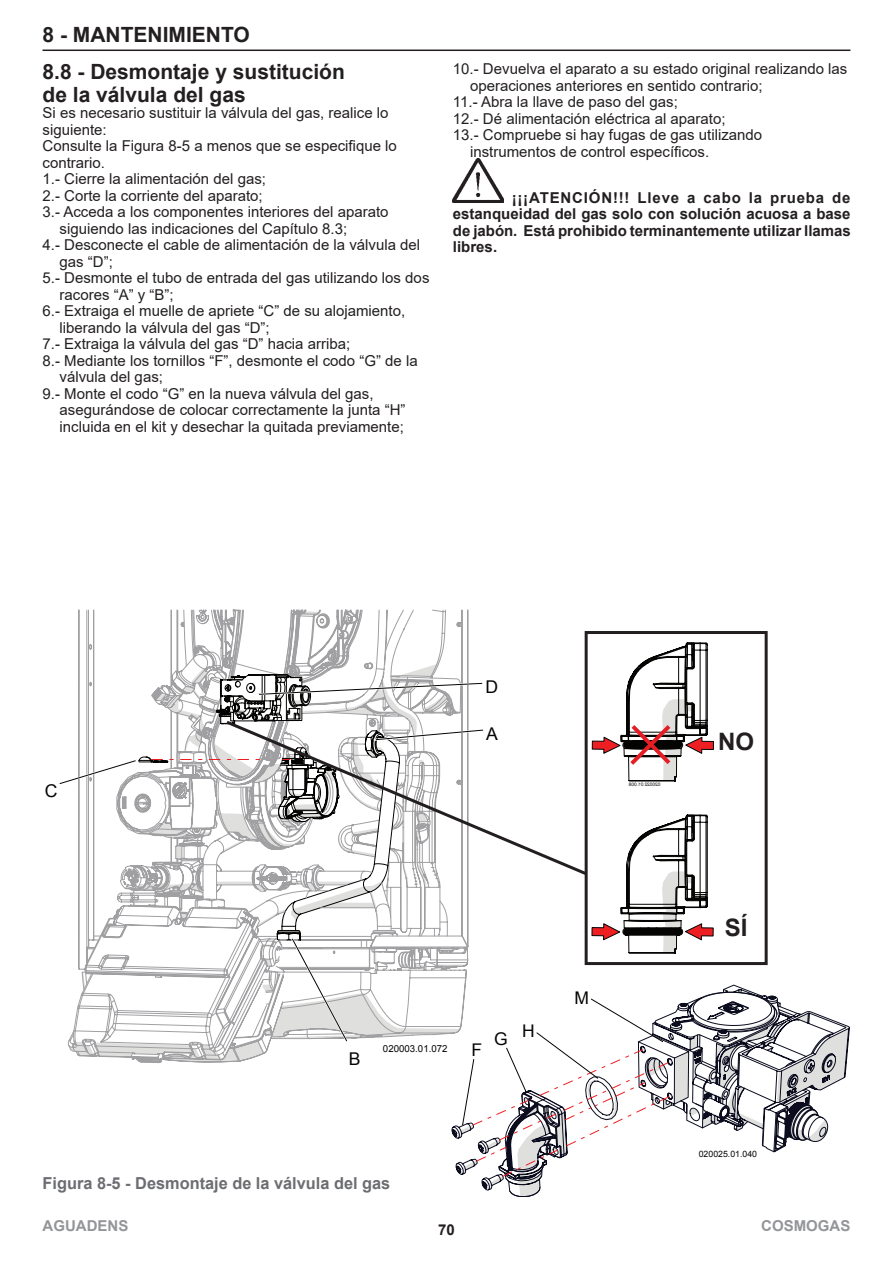
<style>
.page{position:relative;width:893px;height:1263px;background:#fff}
.page>*{position:absolute;margin:0;border:0;box-sizing:border-box;transform-origin:0 0}
.t1{font:700 24px "Arial";color:#231f20}
.t2{font:700 21px/36.3px "Arial";color:#231f20}
.t3{font:17.55px "Arial";color:#040503}
.t4{font:700 16.5px "Arial";color:#6c6d70}
.t5{font:15px "Arial";color:#231f20}
.t6{font:700 15px/16.5px "Arial";letter-spacing:-.005em;color:#231f20;text-align:justify}
.t7{font:700 15px "Arial";color:#939598}
.t8{font:9.75px "Arial";color:#040503}
.t9{font:8.7px "Arial";color:#040503}
</style>
<div class="page">
<hr style="left:43px;top:50px;width:807px;height:1px;background:#231f20">
<img style="left:453px;top:158px;width:51px;height:45px">
<svg style="left:59px;top:610px;width:791px;height:587px"></svg>
<h2 class="t2" style="left:43px;top:17px;width:304px">8 - MANTENIMIENTO<br>8.8 - Desmontaje y sustitución</h2>
<h2 class="t2" style="left:43px;top:76px;width:205px">de la válvula del gas</h2>
<p class="t5" style="left:43px;top:103px;width:347px">Si es necesario sustituir la válvula del gas, realice lo</p>
<p class="t5" style="left:43px;top:119px;width:66px">siguiente:</p>
<p class="t5" style="left:43px;top:136px;width:356px">Consulte la Figura 8-5 a menos que se especifique lo</p>
<p class="t5" style="left:43px;top:152px;width:64px">contrario.</p>
<p class="t5" style="left:43px;top:169px;width:225px">1.- Cierre la alimentación del gas;</p>
<p class="t5" style="left:43px;top:185px;width:222px">2.- Corte la corriente del aparato;</p>
<p class="t5" style="left:43px;top:202px;width:347px">3.- Acceda a los componentes interiores del aparato</p>
<p class="t5" style="left:60px;top:218px;width:289px">siguiendo las indicaciones del Capítulo 8.3;</p>
<p class="t5" style="left:43px;top:235px;width:379px">4.- Desconecte el cable de alimentación de la válvula del</p>
<p class="t5" style="left:60px;top:251px;width:55px">gas “D”;</p>
<p class="t5" style="left:43px;top:268px;width:388px">5.- Desmonte el tubo de entrada del gas utilizando los dos</p>
<p class="t5" style="left:60px;top:284px;width:116px">racores “A” y “B”;</p>
<p class="t5" style="left:43px;top:301px;width:364px">6.- Extraiga el muelle de apriete “C” de su alojamiento,</p>
<p class="t5" style="left:60px;top:317px;width:212px">liberando la válvula del gas “D”;</p>
<p class="t5" style="left:43px;top:334px;width:309px">7.- Extraiga la válvula del gas “D” hacia arriba;</p>
<p class="t5" style="left:43px;top:350px;width:377px">8.- Mediante los tornillos “F”, desmonte el codo “G” de la</p>
<p class="t5" style="left:60px;top:367px;width:105px">válvula del gas;</p>
<p class="t5" style="left:43px;top:383px;width:332px">9.- Monte el codo “G” en la nueva válvula del gas,</p>
<p class="t5" style="left:60px;top:400px;width:347px">asegurándose de colocar correctamente la junta “H”</p>
<p class="t5" style="left:60px;top:416px;width:346px">incluida en el kit y desechar la quitada previamente;</p>
<p class="t5" style="left:453px;top:59px;width:396px">10.- Devuelva el aparato a su estado original realizando las</p>
<p class="t5" style="left:470px;top:75px;width:294px">operaciones anteriores en sentido contrario;</p>
<p class="t5" style="left:453px;top:92px;width:226px">11.- Abra la llave de paso del gas;</p>
<p class="t5" style="left:453px;top:108px;width:274px">12.- Dé alimentación eléctrica al aparato;</p>
<p class="t5" style="left:453px;top:125px;width:311px">13.- Compruebe si hay fugas de gas utilizando</p>
<p class="t5" style="left:470px;top:141px;width:241px">instrumentos de control específicos.</p>
<p class="t6" style="left:453px;top:189px;width:399px;text-indent:59px">¡¡¡ATENCIÓN!!! Lleve a cabo la prueba de estanqueidad del gas solo con solución acuosa a base de jabón. Está prohibido terminantemente utilizar llamas libres.</p>
<p class="t3" style="left:45px;top:779px;width:14px">C</p>
<p class="t3" style="left:485px;top:675px;width:14px">D</p>
<p class="t3" style="left:486px;top:722px;width:13px">A</p>
<p class="t3" style="left:575px;top:985px;width:16px">M</p>
<h1 class="t1" style="left:718px;top:725px;width:37px">NO</h1>
<h1 class="t1" style="left:725px;top:911px;width:24px">SÍ</h1>
<p class="t3" style="left:349px;top:1047px;width:13px">B</p>
<p class="t8" style="left:383px;top:1042px;width:66px">020003.01.072</p>
<p class="t3" style="left:472px;top:1038px;width:12px">F</p>
<p class="t3" style="left:494px;top:1026px;width:15px">G</p>
<p class="t3" style="left:522px;top:1018px;width:14px">H</p>
<p class="t4" style="left:43px;top:1172px;width:349px">Figura 8-5 - Desmontaje de la válvula del gas</p>
<p class="t9" style="left:699px;top:1148px;width:60px">020025.01.040</p>
<p class="t7" style="left:43px;top:1215px;width:87px">AGUADENS</p>
<p class="t6" style="left:438px;top:1222px;width:18px">70</p>
<p class="t7" style="left:761px;top:1215px;width:91px">COSMOGAS</p>
</div>
